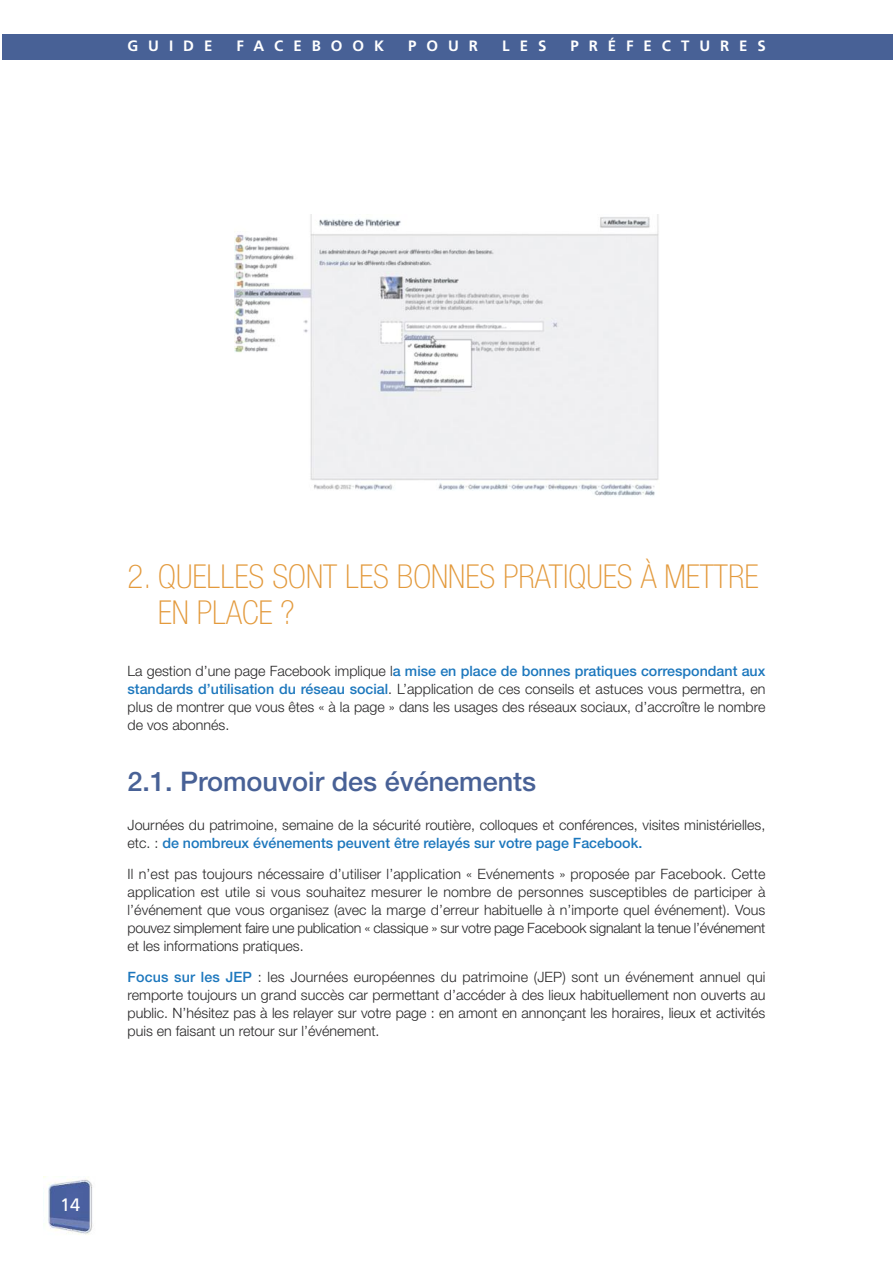
<style>
.page{position:relative;width:893px;height:1263px;background:#fff}
.page>*{position:absolute;margin:0;border:0;box-sizing:border-box;transform-origin:0 0}
.t1{font:100 condensed 33px/36px "Helvetica Neue";color:#e39a3d}
.t2{font:500 27px "Helvetica Neue";color:#486196}
.t3{font:18px "Frutiger";color:#fff}
.t4{font:700 15px "Frutiger";letter-spacing:.665em;color:#fff}
.t5{font:300 14.25px/18px "Helvetica Neue";color:#272627;text-align:justify}
.s1{font-weight:500;color:#1c77bd}
</style>
<div class="page">
<div style="left:3px;top:34px;width:890px;height:26px;background:#486196"></div>
<img style="left:44px;top:1176px;width:49px;height:59px">
<img style="left:235px;top:214px;width:424px;height:282px">
<p class="t4" style="left:127px;top:40px;width:86px">GUIDE</p>
<p class="t4" style="left:236px;top:40px;width:149px">FACEBOOK</p>
<p class="t4" style="left:408px;top:40px;width:71px">POUR</p>
<p class="t4" style="left:502px;top:40px;width:46px">LES</p>
<p class="t4" style="left:570px;top:40px;width:197px">PRÉFECTURES</p>
<h1 class="t1" style="left:158px;top:561px;width:602px;text-indent:-30px">2. QUELLES SONT LES BONNES PRATIQUES À METTRE<br>EN PLACE ?</h1>
<p class="t5" style="left:128px;top:663px;width:639px">La gestion d’une page Facebook implique l<span class="s1">a mise en place de bonnes pratiques correspondant aux standards d’utilisation du réseau social</span>. L’application de ces conseils et astuces vous permettra, en plus de montrer que vous êtes « à la page » dans les usages des réseaux sociaux, d’accroître le nombre de vos abonnés.</p>
<h2 class="t2" style="left:128px;top:765px;width:410px">2.1. Promouvoir des événements</h2>
<p class="t5" style="left:128px;top:818px;width:639px">Journées du patrimoine, semaine de la sécurité routière, colloques et conférences, visites ministérielles, etc. : <span class="s1">de nombreux événements peuvent être relayés sur votre page Facebook.</span></p>
<p class="t5" style="left:128px;top:866px;width:639px">Il n’est pas toujours nécessaire d’utiliser l’application « Evénements » proposée par Facebook. Cette application est utile si vous souhaitez mesurer le nombre de personnes susceptibles de participer à l’événement que vous organisez (avec la marge d’erreur habituelle à n’importe quel événement). Vous pouvez simplement faire une publication « classique » sur votre page Facebook signalant la tenue l’événement et les informations pratiques.</p>
<p class="t5" style="left:128px;top:969px;width:639px"><span class="s1">Focus sur les JEP</span> : les Journées européennes du patrimoine (JEP) sont un événement annuel qui remporte toujours un grand succès car permettant d’accéder à des lieux habituellement non ouverts au public. N’hésitez pas à les relayer sur votre page : en amont en annonçant les horaires, lieux et activités puis en faisant un retour sur l’événement.</p>
<p class="t3" style="left:60px;top:1198px;width:21px">14</p>
</div>
